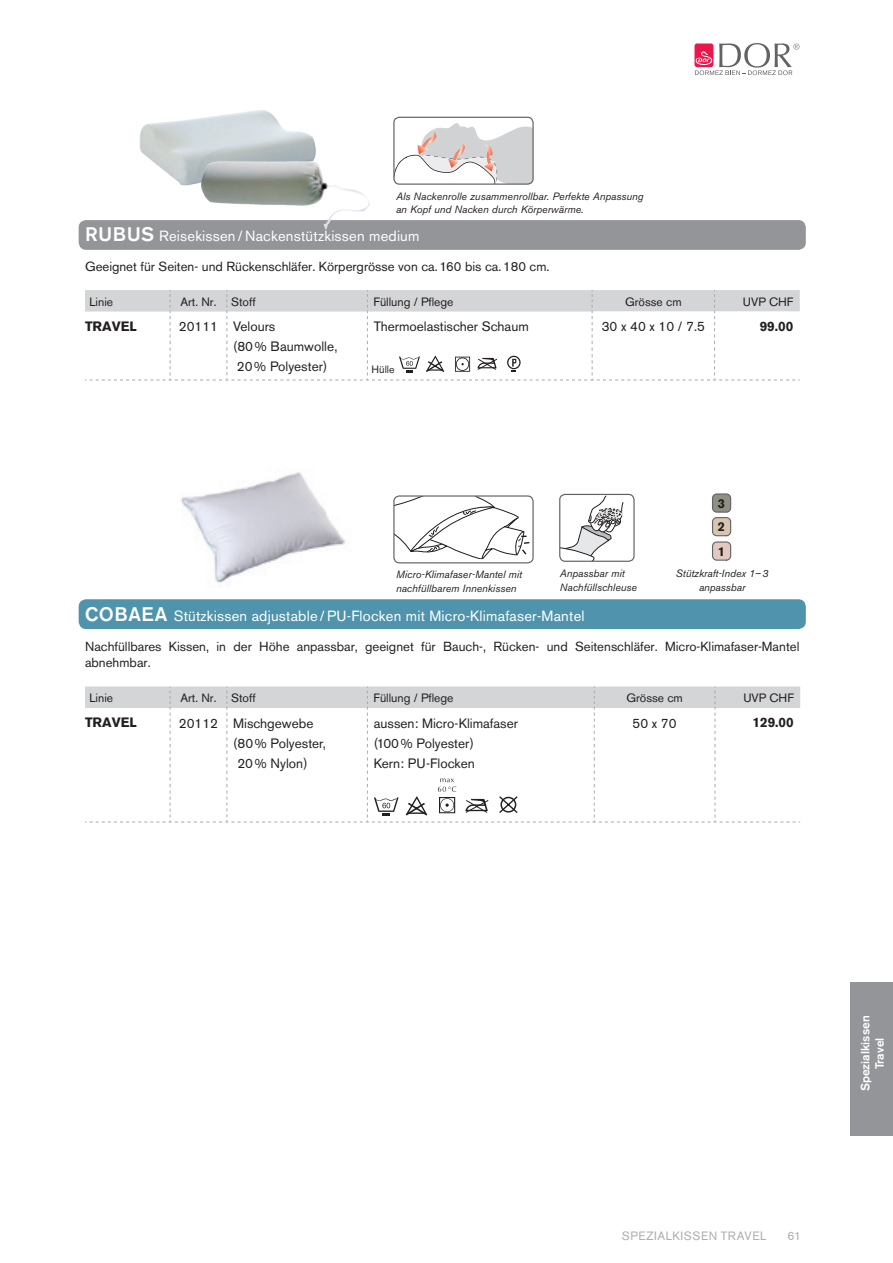
<style>
.page{position:relative;width:893px;height:1263px;background:#fff}
.page>*{position:absolute;margin:0;border:0;box-sizing:border-box;transform-origin:0 0}
.t1{font:14.7px "Akzidenz Grotesk BQ";letter-spacing:.015em;color:#fff}
.t2{font:13.5px/20px "Akzidenz Grotesk BQ";color:#231f20}
.t3{font:700 13.5px "Akzidenz Grotesk BQ";color:#231f20}
.t4{font:13.2px/16.5px "Akzidenz Grotesk BQ";color:#231f20}
.t5{font:700 12.75px "Akzidenz Grotesk BQ";color:#231f20}
.t6{font:12px "Akzidenz Grotesk BQ";color:#231f20}
.t7{font:12px "Akzidenz Grotesk BQ";letter-spacing:.045em;color:#adaeb2}
.t8{font:500 12px/14.4px "Akzidenz Grotesk BQ";color:#fff;text-align:center}
.t9{font:italic 10.5px/13.5px "Akzidenz Grotesk BQ";color:#231f20}
.t10{font:10.5px "Akzidenz Grotesk BQ";color:#231f20}
.s1{font-weight:500;font-size:19.5px}
</style>
<div class="page">
<svg style="left:694px;top:44px;width:19px;height:23px"></svg>
<svg style="left:695px;top:43px;width:104px;height:32px"></svg>
<div style="left:850px;top:982px;width:43px;height:153px;background:#939598"></div>
<div style="left:79px;top:220px;width:727px;height:30px;background:#939598;border-radius:8px"></div>
<div style="left:79px;top:599px;width:727px;height:30px;background:#4f94ac;border-radius:8px"></div>
<svg style="left:395px;top:123px;width:137px;height:60px"></svg>
<div style="left:393px;top:117px;width:141px;height:68px;border:1px solid #636366;border-radius:5px"></div>
<svg style="left:395px;top:497px;width:134px;height:62px"></svg>
<div style="left:393px;top:495px;width:141px;height:68px;border:1px solid #636366;border-radius:5px"></div>
<img style="left:140px;top:110px;width:176px;height:76px">
<img style="left:201px;top:161px;width:163px;height:45px">
<svg style="left:560px;top:495px;width:64px;height:65px"></svg>
<div style="left:559px;top:494px;width:76px;height:68px;border:1px solid #636366;border-radius:5px"></div>
<div style="left:712px;top:493px;width:19px;height:20px;background:#8f8f84;border:1px solid #636366;border-radius:4px"></div>
<div style="left:712px;top:517px;width:19px;height:19px;background:#d8c5af;border:1px solid #636366;border-radius:4px"></div>
<div style="left:712px;top:541px;width:19px;height:20px;background:#e2c9bf;border:1px solid #636366;border-radius:4px"></div>
<img style="left:181px;top:472px;width:165px;height:111px">
<svg style="left:85px;top:290px;width:715px;height:91px"></svg>
<svg style="left:85px;top:686px;width:715px;height:137px"></svg>
<p class="t9" style="left:396px;top:189px;width:249px">Als Nackenrolle zusammenrollbar. Perfekte Anpassung an Kopf und Nacken durch Körperwärme.</p>
<h1 class="t1" style="left:85px;top:228px;width:336px"><span class="s1">RUBUS</span> Reisekissen / Nackenstützkissen medium</h1>
<p class="t4" style="left:85px;top:258px;width:466px">Geeignet für Seiten- und Rückenschläfer. Körpergrösse von ca.160 bis ca.180 cm.</p>
<p class="t6" style="left:89px;top:294px;width:25px">Linie</p>
<p class="t6" style="left:180px;top:294px;width:77px">Art. Nr. Stoff</p>
<p class="t6" style="left:373px;top:294px;width:81px">Füllung / Pflege</p>
<p class="t6" style="left:625px;top:294px;width:58px">Grösse cm</p>
<p class="t6" style="left:743px;top:294px;width:52px">UVP CHF</p>
<p class="t3" style="left:85px;top:318px;width:53px">TRAVEL</p>
<p class="t2" style="left:179px;top:316px;width:98px">20111 Velours</p>
<p class="t2" style="left:374px;top:316px;width:157px">Thermoelastischer Schaum</p>
<p class="t2" style="left:602px;top:316px;width:105px">30 x 40 x 10 / 7.5</p>
<p class="t3" style="left:760px;top:318px;width:35px">99.00</p>
<p class="t2" style="left:233px;top:336px;width:106px">(80% Baumwolle,<br>20% Polyester)</p>
<p class="t10" style="left:372px;top:363px;width:24px">Hülle</p>
<p class="t5" style="left:718px;top:496px;width:9px">3</p>
<p class="t5" style="left:718px;top:519px;width:9px">2</p>
<p class="t9" style="left:396px;top:568px;width:128px">Micro-Klimafaser-Mantel mit nachfüllbarem Innenkissen</p>
<p class="t5" style="left:718px;top:544px;width:9px">1</p>
<p class="t9" style="left:560px;top:567px;width:79px">Anpassbar mit<br>Nachfüllschleuse</p>
<p class="t9" style="left:676px;top:567px;width:94px;text-align:center">Stützkraft-Index 1–3 anpassbar</p>
<h1 class="t1" style="left:85px;top:607px;width:501px"><span class="s1">COBAEA</span> Stützkissen adjustable /PU-Flocken mit Micro-Klimafaser-Mantel</h1>
<p class="t4" style="left:85px;top:638px;width:716px">Nachfüllbares Kissen, in der Höhe anpassbar, geeignet für Bauch-, Rücken- und Seitenschläfer. Micro-Klimafaser-Mantel abnehmbar.</p>
<p class="t6" style="left:89px;top:691px;width:25px">Linie</p>
<p class="t6" style="left:180px;top:691px;width:77px">Art. Nr. Stoff</p>
<p class="t6" style="left:373px;top:691px;width:81px">Füllung / Pflege</p>
<p class="t6" style="left:626px;top:691px;width:58px">Grösse cm</p>
<p class="t6" style="left:743px;top:691px;width:52px">UVP CHF</p>
<p class="t3" style="left:85px;top:715px;width:53px">TRAVEL</p>
<p class="t2" style="left:179px;top:713px;width:136px">20112 Mischgewebe</p>
<p class="t2" style="left:374px;top:713px;width:146px">aussen: Micro-Klimafaser</p>
<p class="t2" style="left:633px;top:713px;width:46px">50 x 70</p>
<p class="t3" style="left:752px;top:715px;width:43px">129.00</p>
<p class="t2" style="left:233px;top:733px;width:94px">(80% Polyester,</p>
<p class="t2" style="left:374px;top:733px;width:102px">(100% Polyester)</p>
<p class="t2" style="left:237px;top:753px;width:72px">20% Nylon)</p>
<p class="t2" style="left:374px;top:753px;width:102px">Kern: PU-Flocken</p>
<p class="t7" style="left:622px;top:1228px;width:146px">SPEZIALKISSEN TRAVEL</p>
<p class="t7" style="left:787px;top:1228px;width:15px">61</p>
<p class="t8" style="left:858px;top:1091px;width:77px;rotate:-90deg">Spezialkissen<br>Travel</p>
</div>
